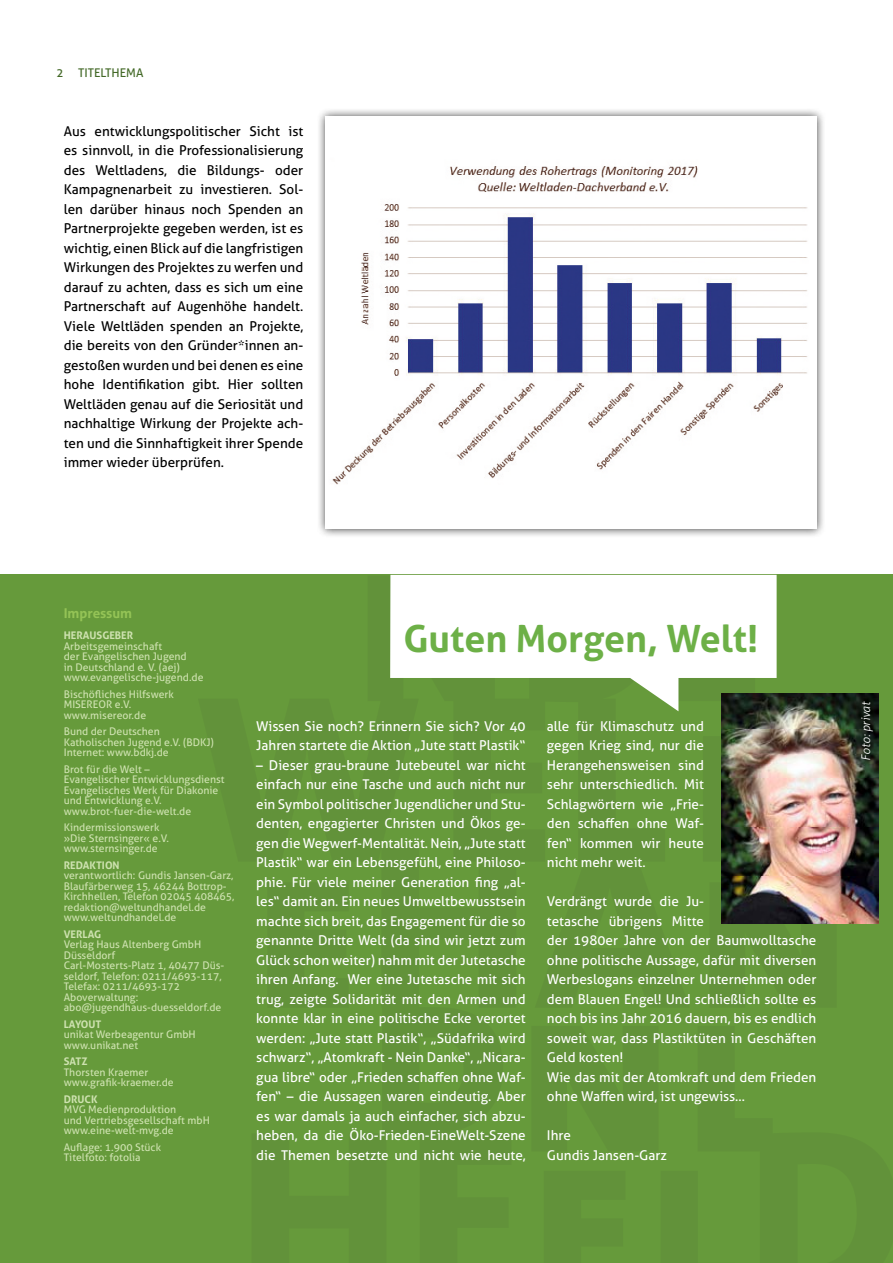
<style>
.page{position:relative;width:893px;height:1263px;background:#fff}
.page>*{position:absolute;margin:0;border:0;box-sizing:border-box;transform-origin:0 0}
.t1{font:700 37.5px "Aller";color:#6db047}
.t2{font:13.5px/19.5px "Aller";color:#fff}
.t3{font:13.5px/19.5px "Aller";color:#000;text-align:justify}
.t4{font:700 13.5px "Aller";color:#94c356}
.t5{font:12px "Aller";color:#436927}
.t6{font:italic 300 12px "Aller";color:#fff}
.t7{font:10.5px/10.5px "Aller";color:#cee2b0}
.t8{font:700 10.5px "Aller";color:#cee2b0}
</style>
<div class="page">
<div style="left:316px;top:108px;width:510px;height:430px;background:#000;opacity:.75"></div>
<div style="left:325px;top:117px;width:491px;height:412px;background:#fff"></div>
<img style="left:332px;top:166px;width:476px;height:319px">
<div style="left:0;top:575px;width:893px;height:688px;background:#669a3b"></div>
<img style="left:721px;top:694px;width:157px;height:229px">
<svg style="left:390px;top:575px;width:387px;height:136px;fill:#fff"></svg>
<p class="t5" style="left:57px;top:66px;width:88px">2 TITELTHEMA</p>
<p class="t3" style="left:64px;top:121px;width:241px">Aus entwicklungspolitischer Sicht ist es sinnvoll, in die Professionalisierung des Weltladens, die Bildungs- oder Kampagnenarbeit zu investieren. Sol&shy;len darüber hinaus noch Spenden an Partnerprojekte gegeben werden, ist es wichtig, einen Blick auf die langfristigen Wirkungen des Projektes zu werfen und darauf zu achten, dass es sich um eine Partnerschaft auf Augenhöhe handelt.<br>Viele Weltläden spenden an Projekte, die bereits von den Gründer*innen an&shy;gestoßen wurden und bei denen es eine hohe Identifikation gibt. Hier sollten Weltläden genau auf die Seriosität und nachhaltige Wirkung der Projekte ach&shy;ten und die Sinnhaftigkeit ihrer Spende immer wieder überprüfen.</p>
<p class="t4" style="left:64px;top:605px;width:70px">Impressum</p>
<p class="t8" style="left:64px;top:629px;width:71px">HERAUSGEBER</p>
<p class="t7" style="left:64px;top:640px;width:141px">Arbeitsgemeinschaft<br>der Evangelischen Jugend<br>in Deutschland e. V. (aej) www.evangelische-jugend.de</p>
<p class="t7" style="left:64px;top:688px;width:112px">Bischöfliches Hilfswerk<br>MISEREOR e.V. www.misereor.de</p>
<p class="t7" style="left:64px;top:726px;width:152px">Bund der Deutschen<br>Katholischen Jugend e.V. (BDKJ)<br>Internet: www.bdkj.de</p>
<p class="t7" style="left:64px;top:763px;width:162px">Brot für die Welt –<br>Evangelischer Entwicklungsdienst<br>Evangelisches Werk für Diakonie und Entwicklung e.V. www.brot-fuer-die-welt.de</p>
<p class="t7" style="left:64px;top:822px;width:107px">Kindermissionswerk »Die Sternsinger« e.V. www.sternsinger.de</p>
<p class="t8" style="left:64px;top:858px;width:57px">REDAKTION</p>
<p class="t7" style="left:64px;top:870px;width:172px">verantwortlich: Gundis Jansen-Garz,<br>Blaufärberweg 15, 46244 Bottrop-<br>Kirchhellen, Telefon 02045 408465, redaktion@weltundhandel.de www.weltundhandel.de</p>
<p class="t8" style="left:64px;top:927px;width:39px">VERLAG</p>
<p class="t7" style="left:64px;top:939px;width:162px">Verlag Haus Altenberg GmbH<br>Düsseldorf<br>Carl-Mosterts-Platz 1, 40477 Düs&shy;seldorf, Telefon: 0211/4693-117,<br>Telefax: 0211/4693-172<br>Aboverwaltung: abo@jugendhaus-duesseldorf.de</p>
<p class="t8" style="left:64px;top:1017px;width:39px">LAYOUT</p>
<p class="t7" style="left:64px;top:1029px;width:133px">unikat Werbeagentur GmbH www.unikat.net</p>
<p class="t8" style="left:64px;top:1055px;width:25px">SATZ</p>
<p class="t7" style="left:64px;top:1066px;width:111px">Thorsten Kraemer www.grafik-kraemer.de</p>
<p class="t8" style="left:64px;top:1092px;width:35px">DRUCK</p>
<p class="t7" style="left:64px;top:1104px;width:148px">MVG Medienproduktion<br>und Vertriebsgesellschaft mbH www.eine-welt-mvg.de</p>
<p class="t7" style="left:64px;top:1141px;width:99px">Auflage: 1.900 Stück<br>Titelfoto: fotolia</p>
<h1 class="t1" style="left:404px;top:616px;width:356px">Guten Morgen, Welt!</h1>
<p class="t2" style="left:256px;top:716px;width:271px">Wissen Sie noch? Erinnern Sie sich? Vor 40<br>Jahren startete die Aktion „Jute statt Plastik“</p>
<p class="t2" style="left:256px;top:755px;width:271px;text-align:justify">– Dieser grau-braune Jutebeutel war nicht einfach nur eine Tasche und auch nicht nur ein Symbol politischer Jugendlicher und Stu&shy;denten, engagierter Christen und Ökos ge&shy;gen die Wegwerf-Mentalität. Nein, „Jute statt Plastik“ war ein Lebensgefühl, eine Philoso&shy;phie. Für viele meiner Generation fing „al&shy;les“ damit an. Ein neues Umweltbewusstsein machte sich breit, das Engagement für die so genannte Dritte Welt (da sind wir jetzt zum Glück schon weiter) nahm mit der Jutetasche ihren Anfang. Wer eine Jutetasche mit sich trug, zeigte Solidarität mit den Armen und konnte klar in eine politische Ecke verortet werden: „Jute statt Plastik“, „Südafrika wird schwarz“, „Atomkraft - Nein Danke“, „Nicara&shy;gua libre“ oder „Frieden schaffen ohne Waf&shy;fen“ – die Aussagen waren eindeutig. Aber es war damals ja auch einfacher, sich abzu&shy;heben, da die Öko-Frieden-EineWelt-Szene die Themen besetzte und nicht wie heute,</p>
<p class="t2" style="left:547px;top:716px;width:159px;text-align:justify">alle für Klimaschutz und gegen Krieg sind, nur die Herangehensweisen sind sehr unterschiedlich. Mit Schlagwörtern wie „Frie&shy;den schaffen ohne Waf&shy;fen“ kommen wir heute nicht mehr weit.</p>
<p class="t2" style="left:547px;top:892px;width:271px">Verdrängt wurde die Ju-<br>tetasche übrigens Mitte<br>der 1980er Jahre von der Baumwolltasche ohne politische Aussage, dafür mit diversen Werbeslogans einzelner Unternehmen oder dem Blauen Engel! Und schließlich sollte es noch bis ins Jahr 2016 dauern, bis es endlich soweit war, dass Plastiktüten in Geschäften Geld kosten!<br>Wie das mit der Atomkraft und dem Frieden ohne Waffen wird, ist ungewiss…</p>
<p class="t2" style="left:547px;top:1125px;width:121px">Ihre<br>Gundis Jansen-Garz</p>
<p class="t6" style="left:859px;top:760px;width:61px;rotate:-90deg">Foto: privat</p>
</div>
